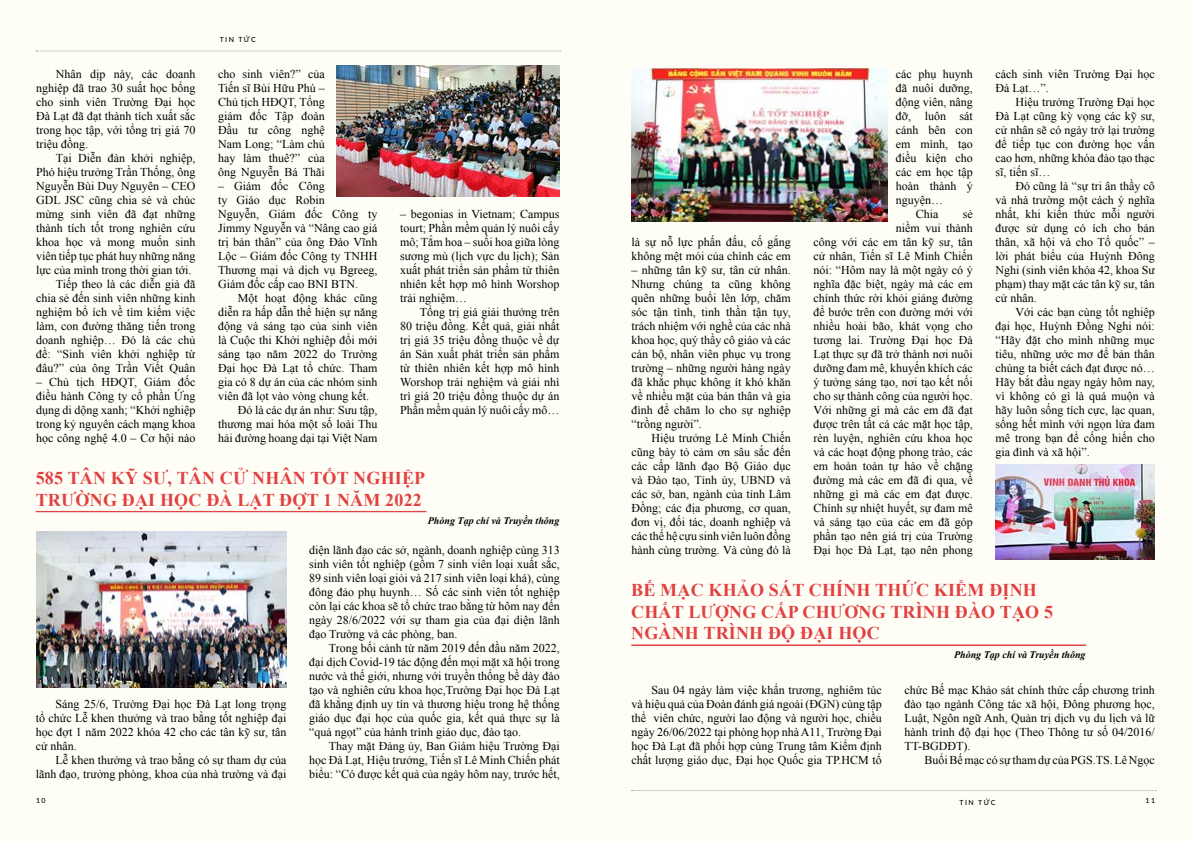
<style>
.page{position:relative;width:1191px;height:842px;background:#fff}
.page>*{position:absolute;margin:0;border:0;box-sizing:border-box;transform-origin:0 0}
.t1{font:700 18px/21.6px "Times New Roman";letter-spacing:.01em;color:#e14141}
.t2{font:12px/14px "Times New Roman";color:#000;text-align:justify}
.t3{font:italic 700 10px "Times New Roman";color:#000}
.t4{font:500 7px "Lato";letter-spacing:.2em;color:#000}
</style>
<div class="page">
<div style="left:0;top:0;width:595px;height:842px;background:#fffef6"></div>
<div style="left:595px;top:0;width:596px;height:842px;background:#fffef6"></div>
<svg style="left:36px;top:51px;width:524px;height:1px"></svg>
<svg style="left:631px;top:790px;width:525px;height:1px"></svg>
<img style="left:336px;top:66px;width:223px;height:131px">
<hr style="left:36px;top:511px;width:390px;height:1px;background:#e14141">
<hr style="left:36px;top:512px;width:390px;height:1px;background:#e14141">
<hr style="left:631px;top:645px;width:455px;height:1px;background:#e14141">
<img style="left:36px;top:532px;width:250px;height:156px">
<img style="left:631px;top:69px;width:256px;height:152px">
<img style="left:995px;top:465px;width:160px;height:95px">
<p class="t2" style="left:36px;top:67px;width:161px;text-indent:20px">Nhân dịp này, các doanh nghiệp đã trao 30 suất học bổng cho sinh viên Trường Đại học Đà Lạt đã đạt thành tích xuất sắc trong học tập, với tổng trị giá 70 triệu đồng.</p>
<p class="t2" style="left:56px;top:151px;width:141px">Tại Diễn đàn khởi nghiệp,</p>
<p class="t2" style="left:36px;top:165px;width:161px">Phó hiệu trưởng Trần Thống, ông</p>
<p class="t2" style="left:36px;top:179px;width:161px">Nguyễn Bùi Duy Nguyên – CEO</p>
<p class="t2" style="left:36px;top:193px;width:161px">GDL JSC cũng chia sẻ và chúc</p>
<p class="t2" style="left:36px;top:207px;width:161px">mừng sinh viên đã đạt những</p>
<p class="t2" style="left:36px;top:221px;width:161px">thành tích tốt trong nghiên cứu</p>
<p class="t2" style="left:36px;top:235px;width:161px">khoa học và mong muốn sinh</p>
<p class="t2" style="left:36px;top:249px;width:161px">viên tiếp tục phát huy những năng</p>
<p class="t2" style="left:36px;top:263px;width:157px">lực của mình trong thời gian tới.</p>
<p class="t2" style="left:56px;top:277px;width:141px">Tiếp theo là các diễn giả đã</p>
<p class="t2" style="left:36px;top:291px;width:161px">chia sẻ đến sinh viên những kinh</p>
<p class="t2" style="left:36px;top:305px;width:161px">nghiệm bổ ích về tìm kiếm việc</p>
<p class="t2" style="left:36px;top:319px;width:161px">làm, con đường thăng tiến trong</p>
<p class="t2" style="left:36px;top:333px;width:161px">doanh nghiệp… Đó là các chủ</p>
<p class="t2" style="left:36px;top:347px;width:161px">đề: “Sinh viên khởi nghiệp từ</p>
<p class="t2" style="left:36px;top:361px;width:161px">đâu?” của ông Trần Viết Quân</p>
<p class="t2" style="left:36px;top:375px;width:161px">– Chủ tịch HĐQT, Giám đốc điều hành Công ty cổ phần Ứng dụng di dộng xanh; “Khởi nghiệp trong kỷ nguyên cách mạng khoa học công nghệ 4.0 – Cơ hội nào</p>
<p class="t4" style="left:220px;top:34px;width:38px">TIN TỨC</p>
<p class="t2" style="left:218px;top:67px;width:108px">cho sinh viên?” của Tiến sĩ Bùi Hữu Phú – Chủ tịch HĐQT, Tổng giám đốc Tập đoàn Đầu tư công nghệ Nam Long; “Làm chủ hay làm thuê?” của ông Nguyễn Bá Thãi</p>
<p class="t2" style="left:218px;top:179px;width:161px;text-align:left">– Giám đốc Công<br>ty Giáo dục Robin<br>Nguyễn, Giám đốc Công ty<br>Jimmy Nguyễn và “Nâng cao giá trị bản thân” của ông Đào Vĩnh<br>Lộc – Giám đốc Công ty TNHH<br>Thương mại và dịch vụ Bgreeg,<br>Giám đốc cấp cao BNI BTN.</p>
<p class="t2" style="left:238px;top:291px;width:141px">Một hoạt động khác cũng</p>
<p class="t2" style="left:218px;top:305px;width:161px">diễn ra hấp dẫn thể hiện sự năng</p>
<p class="t2" style="left:218px;top:319px;width:161px">động và sáng tạo của sinh viên</p>
<p class="t2" style="left:218px;top:333px;width:161px">là Cuộc thi Khởi nghiệp đổi mới</p>
<p class="t2" style="left:218px;top:347px;width:161px">sáng tạo năm 2022 do Trường</p>
<p class="t2" style="left:218px;top:361px;width:161px">Đại học Đà Lạt tổ chức. Tham</p>
<p class="t2" style="left:218px;top:375px;width:161px">gia có 8 dự án của các nhóm sinh</p>
<p class="t2" style="left:218px;top:389px;width:152px">viên đã lọt vào vòng chung kết.</p>
<p class="t2" style="left:238px;top:403px;width:141px">Đó là các dự án như: Sưu tập,</p>
<p class="t2" style="left:218px;top:417px;width:161px">thương mai hóa một số loài Thu</p>
<p class="t2" style="left:218px;top:431px;width:161px">hải đường hoang dại tại Việt Nam</p>
<p class="t2" style="left:400px;top:207px;width:161px">– begonias in Vietnam; Campus tourt; Phần mềm quản lý nuôi cấy mô; Tắm hoa – suối hoa giữa lòng sương mù (lịch vực du lịch); Sản xuất phát triển sản phẩm từ thiên nhiên kết hợp mô hình Worshop trải nghiệm…</p>
<p class="t2" style="left:400px;top:305px;width:161px;text-indent:20px">Tổng trị giá giải thưởng trên 80 triệu đồng. Kết quả, giải nhất trị giá 35 triệu đồng thuộc về dự án Sản xuất phát triển sản phẩm từ thiên nhiên kết hợp mô hình Worshop trải nghiệm và giải nhì trì giá 20 triệu đồng thuộc dự án Phần mềm quản lý nuôi cấy mô…</p>
<h1 class="t1" style="left:36px;top:467px;width:391px">585 TÂN KỸ SƯ, TÂN CỬ NHÂN TỐT NGHIỆP<br>TRƯỜNG ĐẠI HỌC ĐÀ LẠT ĐỢT 1 NĂM 2022</h1>
<p class="t2" style="left:36px;top:697px;width:252px;text-indent:20px">Sáng 25/6, Trường Đại học Đà Lạt long trọng tổ chức Lễ khen thưởng và trao bằng tốt nghiệp đại học đợt 1 năm 2022 khóa 42 cho các tân kỹ sư, tân cử nhân.</p>
<p class="t2" style="left:36px;top:753px;width:252px;text-align:right">Lễ khen thưởng và trao bằng có sự tham dự của lãnh đạo, trưởng phòng, khoa của nhà trường và đại</p>
<p class="t3" style="left:428px;top:513px;width:133px">Phòng Tạp chí và Truyền thông</p>
<p class="t2" style="left:309px;top:543px;width:252px">diện lãnh đạo các sở, ngành, doanh nghiệp cùng 313 sinh viên tốt nghiệp (gồm 7 sinh viên loại xuất sắc, 89 sinh viên loại giỏi và 217 sinh viên loại khá), cùng đông đảo phụ huynh… Số các sinh viên tốt nghiệp còn lại các khoa sẽ tổ chức trao bằng từ hôm nay đến ngày 28/6/2022 với sự tham gia của đại diện lãnh đạo Trường và các phòng, ban.</p>
<p class="t2" style="left:309px;top:641px;width:252px;text-indent:20px">Trong bối cảnh từ năm 2019 đến đầu năm 2022, đại dịch Covid-19 tác động đến mọi mặt xã hội trong nước và thế giới, nhưng với truyền thống bề dày đào tạo và nghiên cứu khoa học,Trường Đại học Đà Lạt đã khẳng định uy tín và thương hiệu trong hệ thống giáo dục đại học của quốc gia, kết quả thực sự là “quả ngọt” của hành trình giáo dục, đào tạo.</p>
<p class="t2" style="left:309px;top:739px;width:252px;text-indent:20px">Thay mặt Đảng ủy, Ban Giám hiệu Trường Đại học Đà Lạt, Hiệu trưởng, Tiến sĩ Lê Minh Chiến phát biểu: “Có được kết quả của ngày hôm nay, trước hết,</p>
<p class="t2" style="left:631px;top:235px;width:161px">là sự nỗ lực phấn đấu, cố gắng không mệt mỏi của chính các em</p>
<p class="t2" style="left:631px;top:263px;width:161px">– những tân kỹ sư, tân cử nhân.<br>Nhưng chúng ta cũng không quên những buổi lên lớp, chăm sóc tận tình, tinh thần tận tụy, trách nhiệm với nghề của các nhà khoa học, quý thầy cô giáo và các cán bộ, nhân viên phục vụ trong trường – những người hàng ngày đã khắc phục không ít khó khăn về nhiều mặt của bản thân và gia đình để chăm lo cho sự nghiệp “trồng người”.</p>
<p class="t2" style="left:631px;top:431px;width:161px;text-indent:20px">Hiệu trưởng Lê Minh Chiến cũng bày tỏ cảm ơn sâu sắc đến các cấp lãnh đạo Bộ Giáo dục và Đào tạo, Tỉnh ủy, UBND và các sở, ban, ngành của tỉnh Lâm Đồng; các địa phương, cơ quan, đơn vị, đối tác, doanh nghiệp và các thế hệ cựu sinh viên luôn đồng hành cùng trường. Và cùng đó là</p>
<p class="t2" style="left:896px;top:67px;width:79px">các phụ huynh</p>
<p class="t2" style="left:896px;top:81px;width:79px">đã nuôi dưỡng,</p>
<p class="t2" style="left:896px;top:95px;width:79px">động viên, nâng</p>
<p class="t2" style="left:896px;top:109px;width:79px">đỡ, luôn sát</p>
<p class="t2" style="left:896px;top:123px;width:79px">cánh bên con</p>
<p class="t2" style="left:896px;top:137px;width:79px">em mình, tạo</p>
<p class="t2" style="left:896px;top:151px;width:79px">điều kiện cho</p>
<p class="t2" style="left:896px;top:165px;width:79px">các em học tập</p>
<p class="t2" style="left:896px;top:179px;width:79px">hoàn thành ý</p>
<p class="t2" style="left:896px;top:193px;width:49px">nguyện…</p>
<p class="t2" style="left:915px;top:207px;width:24px">Chia</p>
<p class="t2" style="left:813px;top:207px;width:161px;text-align:right">sẻ<br>niềm vui thành<br>công với các em tân kỹ sư, tân cử nhân, Tiến sĩ Lê Minh Chiến nói: “Hôm nay là một ngày có ý nghĩa đặc biệt, ngày mà các em chính thức rời khỏi giảng đường để bước trên con đường mới với nhiều hoài bão, khát vọng cho tương lai. Trường Đại học Đà<br>Lạt thực sự đã trở thành nơi nuôi dưỡng đam mê, khuyến khích các ý tưởng sáng tạo, nơi tạo kết nối cho sự thành công của người học.<br>Với những gì mà các em đã đạt được trên tất cả các mặt học tập, rèn luyện, nghiên cứu khoa học và các hoạt động phong trào, các em hoàn toàn tự hào về chặng đường mà các em đã đi qua, về những gì mà các em đạt được.<br>Chính sự nhiệt huyết, sự đam mê và sáng tạo của các em đã góp phần tạo nên giá trị của Trường<br>Đại học Đà Lạt, tạo nên phong</p>
<p class="t2" style="left:995px;top:67px;width:161px">cách sinh viên Trường Đại học<br>Đà Lạt…”.</p>
<p class="t2" style="left:995px;top:95px;width:161px;text-indent:20px">Hiệu trưởng Trường Đại học Đà Lạt cũng kỳ vọng các kỹ sư, cử nhân sẽ có ngày trở lại trường để tiếp tục con đường học vấn cao hơn, những khóa đào tạo thạc sĩ, tiến sĩ…</p>
<p class="t2" style="left:995px;top:179px;width:161px;text-indent:20px">Đó cũng là “sự tri ân thầy cô và nhà trường một cách ý nghĩa nhất, khi kiến thức mỗi người được sử dụng có ích cho bản thân, xã hội và cho Tổ quốc” – lời phát biểu của Huỳnh Đông Nghi (sinh viên khóa 42, khoa Sư phạm) thay mặt các tân kỹ sư, tân cử nhân.</p>
<p class="t2" style="left:995px;top:305px;width:161px;text-indent:20px">Với các bạn cùng tốt nghiệp đại học, Huỳnh Đồng Nghi nói: “Hãy đặt cho mình những mục tiêu, những ước mơ để bản thân chúng ta biết cách đạt được nó… Hãy bắt đầu ngay ngày hôm nay, vì không có gì là quá muộn và hãy luôn sống tích cực, lạc quan, sống hết mình với ngọn lửa đam mê trong bạn để cống hiến cho gia đình và xã hội”.</p>
<h1 class="t1" style="left:631px;top:579px;width:423px">BẾ MẠC KHẢO SÁT CHÍNH THỨC KIỂM ĐỊNH<br>CHẤT LƯỢNG CẤP CHƯƠNG TRÌNH ĐÀO TẠO 5<br>NGÀNH TRÌNH ĐỘ ĐẠI HỌC</h1>
<p class="t3" style="left:954px;top:648px;width:133px">Phòng Tạp chí và Truyền thông</p>
<p class="t2" style="left:631px;top:683px;width:252px;text-indent:20px">Sau 04 ngày làm việc khẩn trương, nghiêm túc và hiệu quả của Đoàn đánh giá ngoài (ĐGN) cùng tập thể viên chức, người lao động và người học, chiều ngày 26/06/2022 tại phòng họp nhà A11, Trường Đại học Đà Lạt đã phối hợp cùng Trung tâm Kiểm định chất lượng giáo dục, Đại học Quốc gia TP.HCM tổ</p>
<p class="t2" style="left:904px;top:683px;width:252px">chức Bế mạc Khảo sát chính thức cấp chương trình đào tạo ngành Công tác xã hội, Đông phương học, Luật, Ngôn ngữ Anh, Quản trị dịch vụ du lịch và lữ hành trình độ đại học (Theo Thông tư số 04/2016/ TT-BGDĐT).</p>
<p class="t2" style="left:924px;top:753px;width:232px">Buổi Bế mạc có sự tham dự của PGS.TS. Lê Ngọc</p>
<p class="t4" style="left:36px;top:795px;width:11px">10</p>
<p class="t4" style="left:959px;top:797px;width:38px">TIN TỨC</p>
<p class="t4" style="left:1145px;top:795px;width:11px">11</p>
</div>
